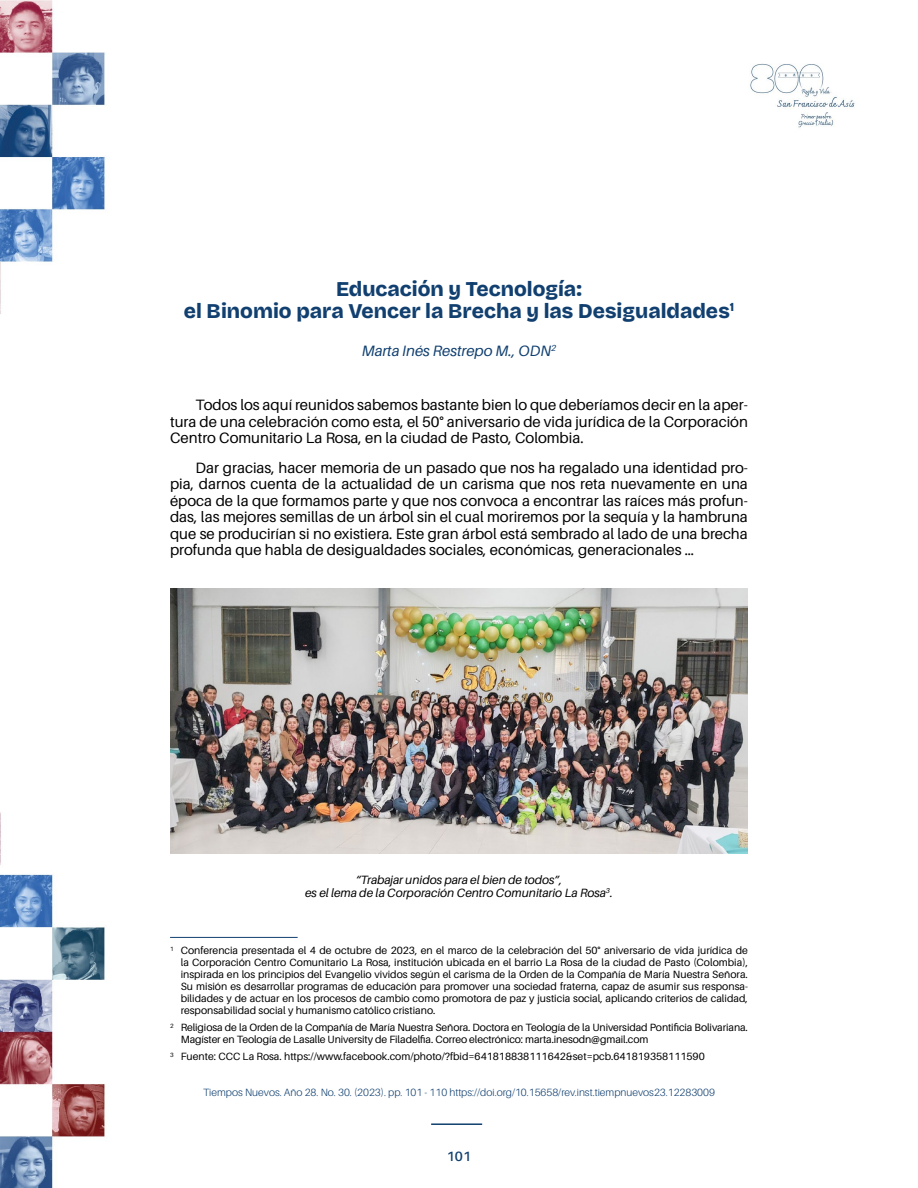
<style>
.page{position:relative;width:918px;height:1188px;background:#fff}
.page>*{position:absolute;margin:0;border:0;box-sizing:border-box;transform-origin:0 0}
.t1{font:800 21px/22.5px "Bricolage Grotesque";color:#114070;text-align:center}
.t2{font:15px/16.5px "Aileron";color:#000;text-align:justify}
.t3{font:italic 15px "Aileron";color:#114070}
.t4{font:600 13.5px "Aileron";color:#114070}
.t5{font:italic 12px/13.5px "Aileron";color:#000;text-align:center}
.t6{font:10.5px/12px "Aileron";letter-spacing:-.01em;color:#000;text-align:justify}
.t7{font:300 10.5px "Aileron";color:#114070}
</style>
<div class="page">
<img style="left:0;top:0;width:855px;height:1188px">
<hr style="left:431px;top:1123px;width:51px;height:2px;background:#114070">
<img style="left:170px;top:588px;width:578px;height:265px">
<hr style="left:170px;top:937px;width:128px;height:1px;background:#114070">
<h1 class="t1" style="left:184px;top:277px;width:552px">Educación y Tecnología:<br>el Binomio para Vencer la Brecha y las Desigualdades<sup>1</sup></h1>
<h2 class="t3" style="left:362px;top:343px;width:196px">Marta Inés Restrepo M., ODN<sup>2</sup></h2>
<h2 class="t2" style="left:170px;top:397px;width:579px;text-indent:26px">Todos los aquí reunidos sabemos bastante bien lo que deberíamos decir en la aper&shy;tura de una celebración como esta, el 50° aniversario de vida jurídica de la Corporación Centro Comunitario La Rosa, en la ciudad de Pasto, Colombia.</h2>
<p class="t2" style="left:170px;top:459px;width:579px;text-indent:26px">Dar gracias, hacer memoria de un pasado que nos ha regalado una identidad pro&shy;pia, darnos cuenta de la actualidad de un carisma que nos reta nuevamente en una época de la que formamos parte y que nos convoca a encontrar las raíces más profun&shy;das, las mejores semillas de un árbol sin el cual moriremos por la sequía y la hambruna que se producirían si no existiera. Este gran árbol está sembrado al lado de una brecha profunda que habla de desigualdades sociales, económicas, generacionales …</p>
<p class="t5" style="left:305px;top:873px;width:309px">“Trabajar unidos para el bien de todos”,<br>es el lema de la Corporación Centro Comunitario La Rosa<sup>3</sup>.</p>
<p class="t6" style="left:181px;top:945px;width:569px;text-indent:-11px"><sup>1</sup> Conferencia presentada el 4 de octubre de 2023, en el marco de la celebración del 50° aniversario de vida jurídica de la Corporación Centro Comunitario La Rosa, institución ubicada en el barrio La Rosa de la ciudad de Pasto (Colombia), inspirada en los principios del Evangelio vividos según el carisma de la Orden de la Compañía de María Nuestra Señora.<br>Su misión es desarrollar programas de educación para promover una sociedad fraterna, capaz de asumir sus responsa&shy;bilidades y de actuar en los procesos de cambio como promotora de paz y justicia social, aplicando criterios de calidad, responsabilidad social y humanismo católico cristiano.</p>
<p class="t6" style="left:181px;top:1022px;width:569px;text-indent:-11px"><sup>2</sup> Religiosa de la Orden de la Compañía de María Nuestra Señora. Doctora en Teología de la Universidad Pontificia Bolivariana.<br>Magíster en Teología de Lasalle University de Filadelfia. Correo electrónico: marta.inesodn@gmail.com</p>
<p class="t6" style="left:170px;top:1051px;width:536px"><sup>3</sup> Fuente: CCC La Rosa. https://www.facebook.com/photo/?fbid=641818838111642&amp;set=pcb.641819358111590</p>
<p class="t7" style="left:203px;top:1087px;width:513px">Tiempos Nuevos. Año 28. No. 30. (2023). pp. 101 - 110 https://doi.org/10.15658/rev.inst.tiempnuevos23.12283009</p>
<p class="t4" style="left:447px;top:1149px;width:26px">101</p>
</div>
